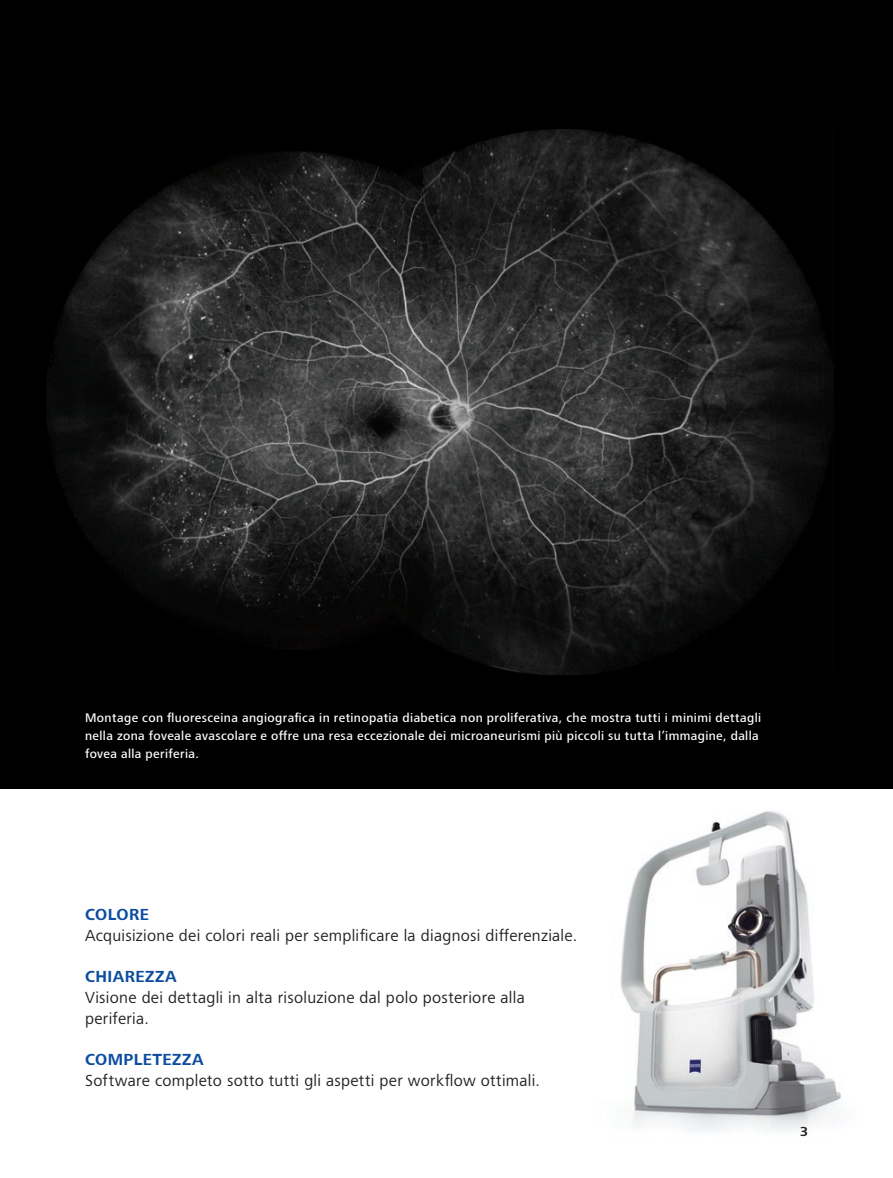
<style>
.page{position:relative;width:893px;height:1178px;background:#fff}
.page>*{position:absolute;margin:0;border:0;box-sizing:border-box;transform-origin:0 0}
.t1{font:16.5px/21.1px "ZEISS Frutiger Next W1 G";letter-spacing:.02em;color:#231f20}
.t2{font:700 16.5px "ZEISS Frutiger Next W1 G";letter-spacing:.025em;color:#0d4da1}
.t3{font:700 13.5px "ZEISS Frutiger Next W1 G";color:#231f20}
.t4{font:500 12.75px/18px "ZEISS Frutiger Next W1 G";letter-spacing:.03em;color:#fff}
</style>
<div class="page">
<div style="left:0;top:0;width:893px;height:788px;background:#000"></div>
<img style="left:620px;top:810px;width:222px;height:321px">
<img style="left:46px;top:130px;width:788px;height:544px">
<p class="t4" style="left:85px;top:708px;width:678px">Montage con fluoresceina angiografica in retinopatia diabetica non proliferativa, che mostra tutti i minimi dettagli nella zona foveale avascolare e offre una resa eccezionale dei microaneurismi più piccoli su tutta l’immagine, dalla fovea alla periferia.</p>
<p class="t2" style="left:85px;top:902px;width:66px">COLORE</p>
<p class="t1" style="left:85px;top:924px;width:494px">Acquisizione dei colori reali per semplificare la diagnosi differenziale.</p>
<p class="t2" style="left:85px;top:964px;width:93px">CHIAREZZA</p>
<p class="t1" style="left:85px;top:986px;width:441px">Visione dei dettagli in alta risoluzione dal polo posteriore alla periferia.</p>
<p class="t2" style="left:85px;top:1048px;width:120px">COMPLETEZZA</p>
<p class="t1" style="left:85px;top:1070px;width:456px">Software completo sotto tutti gli aspetti per workflow ottimali.</p>
<p class="t3" style="left:800px;top:1122px;width:9px">3</p>
</div>
